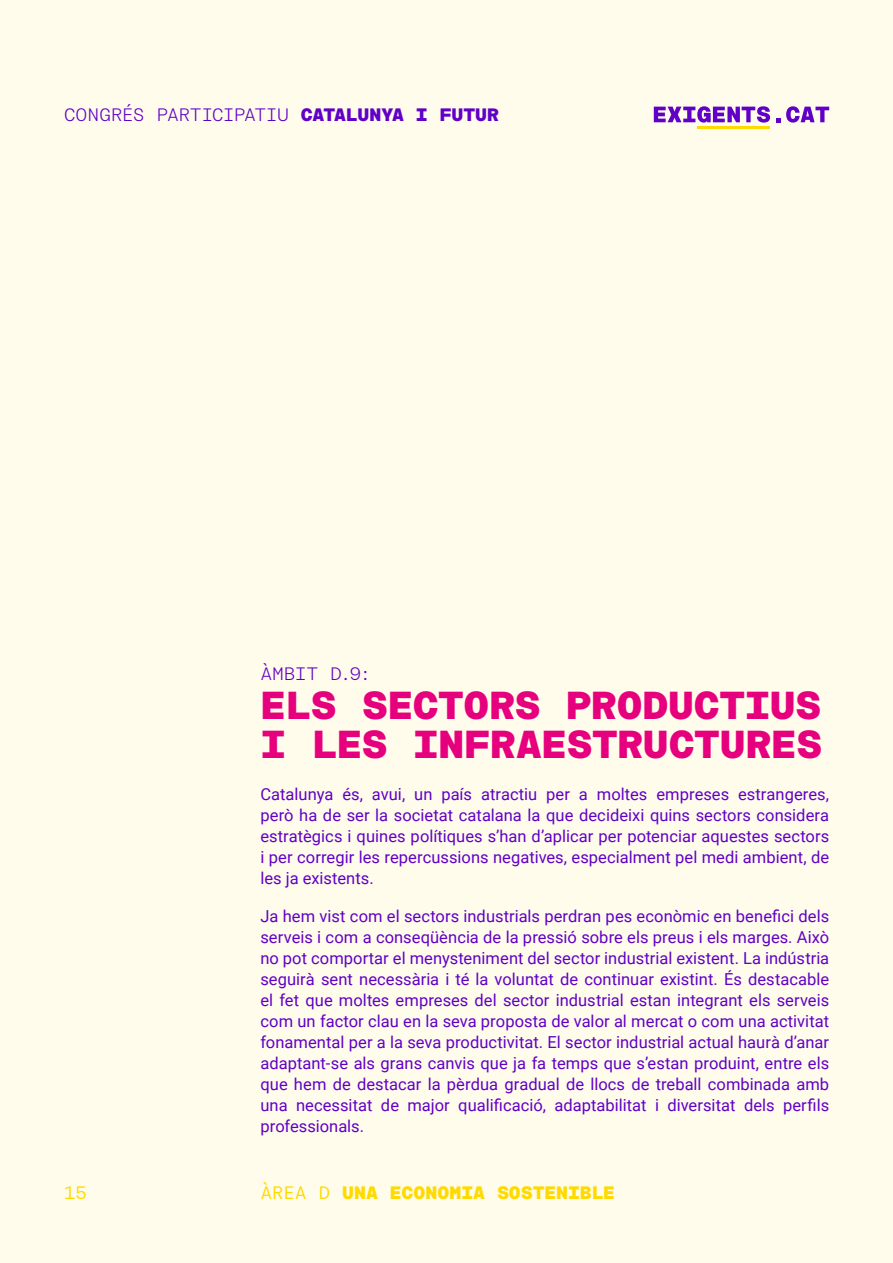
<style>
.page{position:relative;width:893px;height:1263px;background:#fffceb}
.page>*{position:absolute;margin:0;border:0;box-sizing:border-box;transform-origin:0 0}
.t1{font:800 39px/39px "Rational TW Display";letter-spacing:-.005em;color:#e6007d}
.t2{font:300 18px "Rational TW Display";letter-spacing:-.02em;color:#6100c7}
.t3{font:800 18px "Rational TW Display";color:#ffda00}
.t4{font:18px "Rational TW Display";color:#ffda00}
.t5{font:16.5px/21px "Roboto";color:#6100c7;text-align:justify}
.s1{font-weight:800}
.s2{font-weight:400}
</style>
<div class="page">
<svg style="left:654px;top:106px;width:116px;height:17px"></svg>
<svg style="left:776px;top:118px;width:4px;height:4px"></svg>
<svg style="left:786px;top:106px;width:43px;height:17px"></svg>
<hr style="left:697px;top:126px;width:73px;height:3px;background:#ffda00">
<p class="t2" style="left:64px;top:104px;width:437px">CONGRÉS PARTICIPATIU <span class="s1">CATALUNYA I FUTUR</span></p>
<p class="t2" style="left:260px;top:663px;width:112px">ÀMBIT D.9:</p>
<h1 class="t1" style="left:260px;top:685px;width:563px">ELS SECTORS PRODUCTIUS<br>I LES INFRAESTRUCTURES</h1>
<p class="t5" style="left:260px;top:783px;width:570px">Catalunya és, avui, un país atractiu per a moltes empreses estrangeres, però ha de ser la societat catalana la que decideixi quins sectors considera estratègics i quines polítiques s’han d’aplicar per potenciar aquestes sectors i per corregir les repercussions negatives, especialment pel medi ambient, de les ja existents.</p>
<p class="t5" style="left:260px;top:905px;width:570px">Ja hem vist com el sectors industrials perdran pes econòmic en benefici dels serveis i com a conseqüència de la pressió sobre els preus i els marges. Això no pot comportar el menysteniment del sector industrial existent. La indústria seguirà sent necessària i té la voluntat de continuar existint. És destacable el fet que moltes empreses del sector industrial estan integrant els serveis com un factor clau en la seva proposta de valor al mercat o com una activitat fonamental per a la seva productivitat. El sector industrial actual haurà d’anar adaptant-se als grans canvis que ja fa temps que s’estan produint, entre els que hem de destacar la pèrdua gradual de llocs de treball combinada amb una necessitat de major qualificació, adaptabilitat i diversitat dels perfils professionals.</p>
<p class="t4" style="left:64px;top:1182px;width:25px">15</p>
<p class="t3" style="left:260px;top:1182px;width:356px"><span class="s2">ÀREA D</span> UNA ECONOMIA SOSTENIBLE</p>
</div>
